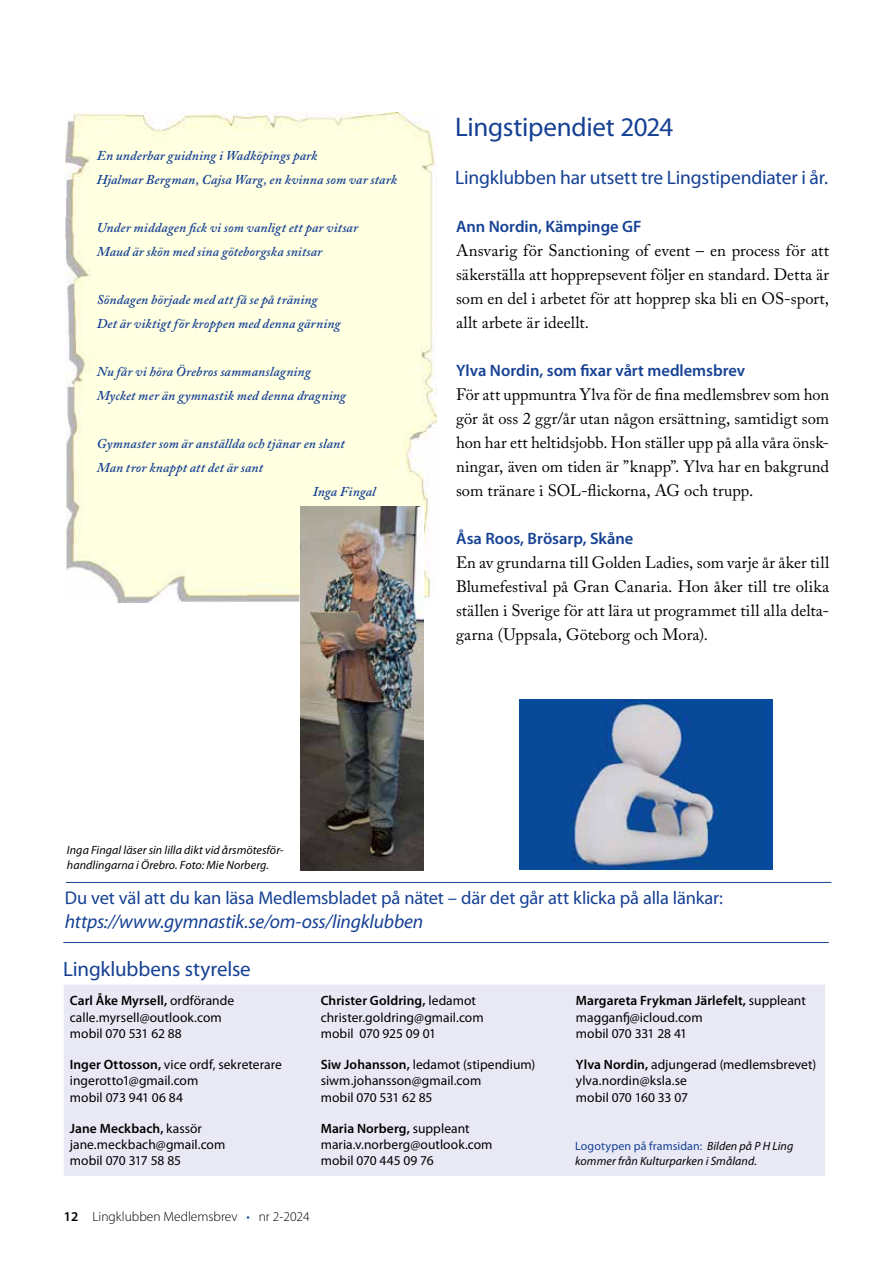
<style>
.page{position:relative;width:893px;height:1263px;background:#fff}
.page>*{position:absolute;margin:0;border:0;box-sizing:border-box;transform-origin:0 0}
.t1{font:27px "Myriad Pro";letter-spacing:-.01em;color:#164194}
.t2{font:21px "Myriad Pro";letter-spacing:-.005em;color:#164194}
.t3{font:italic 19.5px "Myriad Pro";letter-spacing:-.01em;color:#164194}
.t4{font:19.5px "Myriad Pro";letter-spacing:-.01em;color:#164194}
.t5{font:18.45px "Myriad Pro";letter-spacing:-.01em;color:#164194}
.t6{font:16.5px/24px "Adobe Caslon Pro";letter-spacing:.005em;color:#000;text-align:justify}
.t7{font:600 16.5px "Myriad Pro";color:#164194}
.t8{font:13.5px/16.2px "Myriad Pro";letter-spacing:.005em;color:#000}
.t9{font:italic 600 13.5px/24px "Adobe Caslon Pro";letter-spacing:.01em;color:#164194}
.t10{font:300 13.5px "Myriad Pro";color:#000}
.t11{font:italic 12px/14.4px "Myriad Pro";letter-spacing:.005em;color:#000}
.s1{font-weight:600}
.s2{font-style:normal;color:#164194}
.s3{color:#164194}
</style>
<div class="page">
<div style="left:64px;top:985px;width:761px;height:191px;background:#e9e9f6"></div>
<hr style="left:63px;top:942px;width:766px;height:1px;background:#164194">
<hr style="left:66px;top:882px;width:765px;height:1px;background:#164194">
<img style="left:66px;top:113px;width:370px;height:490px">
<img style="left:301px;top:507px;width:122px;height:364px">
<img style="left:520px;top:699px;width:252px;height:171px">
<p class="t9" style="left:97px;top:143px;width:302px">En underbar guidning i Wadköpings park<br>Hjalmar Bergman, Cajsa Warg, en kvinna som var stark</p>
<p class="t9" style="left:97px;top:215px;width:263px">Under middagen fick vi som vanligt ett par vitsar<br>Maud är skön med sina göteborgska snitsar</p>
<p class="t9" style="left:97px;top:287px;width:245px">Söndagen började med att få se på träning<br>Det är viktigt för kroppen med denna gärning</p>
<p class="t9" style="left:97px;top:359px;width:251px">Nu får vi höra Örebros sammanslagning<br>Mycket mer än gymnastik med denna dragning</p>
<p class="t9" style="left:97px;top:431px;width:249px">Gymnaster som är anställda och tjänar en slant</p>
<p class="t9" style="left:97px;top:455px;width:168px">Man tror knappt att det är sant</p>
<p class="t9" style="left:313px;top:479px;width:64px">Inga Fingal</p>
<h1 class="t1" style="left:455px;top:112px;width:220px">Lingstipendiet 2024</h1>
<p class="t4" style="left:455px;top:167px;width:375px">Lingklubben har utsett tre Lingstipendiater i år.</p>
<p class="t7" style="left:456px;top:217px;width:187px">Ann Nordin, Kämpinge GF</p>
<p class="t6" style="left:456px;top:238px;width:375px">Ansvarig för Sanctioning of event – en process för att säkerställa att hopprepsevent följer en standard. Detta är som en del i arbetet för att hopprep ska bli en OS-sport, allt arbete är ideellt.</p>
<p class="t7" style="left:456px;top:361px;width:291px">Ylva Nordin, som fixar vårt medlemsbrev</p>
<p class="t6" style="left:456px;top:382px;width:375px">För att uppmuntra Ylva för de fina medlemsbrev som hon gör åt oss 2 ggr/år utan någon ersättning, samtidigt som hon har ett heltidsjobb. Hon ställer upp på alla våra önsk&shy;ningar, även om tiden är ”knapp”. Ylva har en bakgrund som tränare i SOL-flickorna, AG och trupp.</p>
<p class="t7" style="left:456px;top:529px;width:179px">Åsa Roos, Brösarp, Skåne</p>
<p class="t6" style="left:456px;top:550px;width:375px">En av grundarna till Golden Ladies, som varje år åker till Blumefestival på Gran Canaria. Hon åker till tre olika ställen i Sverige för att lära ut programmet till alla delta&shy;garna (Uppsala, Göteborg och Mora).</p>
<p class="t11" style="left:67px;top:843px;width:218px">Inga Fingal läser sin lilla dikt vid årsmötesför&shy;handlingarna i Örebro. Foto: Mie Norberg.</p>
<p class="t5" style="left:65px;top:888px;width:660px">Du vet väl att du kan läsa Medlemsbladet på nätet – där det går att klicka på alla länkar:</p>
<p class="t3" style="left:65px;top:911px;width:360px">https://www.gymnastik.se/om-oss/lingklubben</p>
<p class="t2" style="left:63px;top:957px;width:189px">Lingklubbens styrelse</p>
<p class="t8" style="left:70px;top:993px;width:166px"><span class="s1">Carl Åke Myrsell,</span> ordförande calle.myrsell@outlook.com mobil 070 531 62 88</p>
<p class="t8" style="left:321px;top:993px;width:165px"><span class="s1">Christer Goldring,</span> ledamot christer.goldring@gmail.com mobil 070 925 09 01</p>
<p class="t8" style="left:576px;top:993px;width:231px"><span class="s1">Margareta Frykman Järlefelt,</span> suppleant magganfj@icloud.com<br>mobil 070 331 28 41</p>
<p class="t8" style="left:70px;top:1057px;width:214px"><span class="s1">Inger Ottosson,</span> vice ordf, sekreterare ingerotto1@gmail.com<br>mobil 073 941 06 84</p>
<p class="t8" style="left:321px;top:1057px;width:216px"><span class="s1">Siw Johansson,</span> ledamot (stipendium) siwm.johansson@gmail.com<br>mobil 070 531 62 85</p>
<p class="t8" style="left:576px;top:1057px;width:242px"><span class="s1">Ylva Nordin,</span> adjungerad (medlemsbrevet) ylva.nordin@ksla.se<br>mobil 070 160 33 07</p>
<p class="t8" style="left:70px;top:1120px;width:157px"><span class="s1">Jane Meckbach,</span> kassör jane.meckbach@gmail.com mobil 070 317 58 85</p>
<p class="t8" style="left:321px;top:1120px;width:173px"><span class="s1">Maria Norberg,</span> suppleant maria.v.norberg@outlook.com mobil 070 445 09 76</p>
<p class="t11" style="left:575px;top:1139px;width:220px"><span class="s2">Logotypen på framsidan:</span> Bilden på P H Ling kommer från Kulturparken i Småland.</p>
<p class="t10" style="left:64px;top:1209px;width:248px"><span class="s1">12</span> Lingklubben Medlemsbrev <span class="s3">•</span> nr 2-2024</p>
</div>
